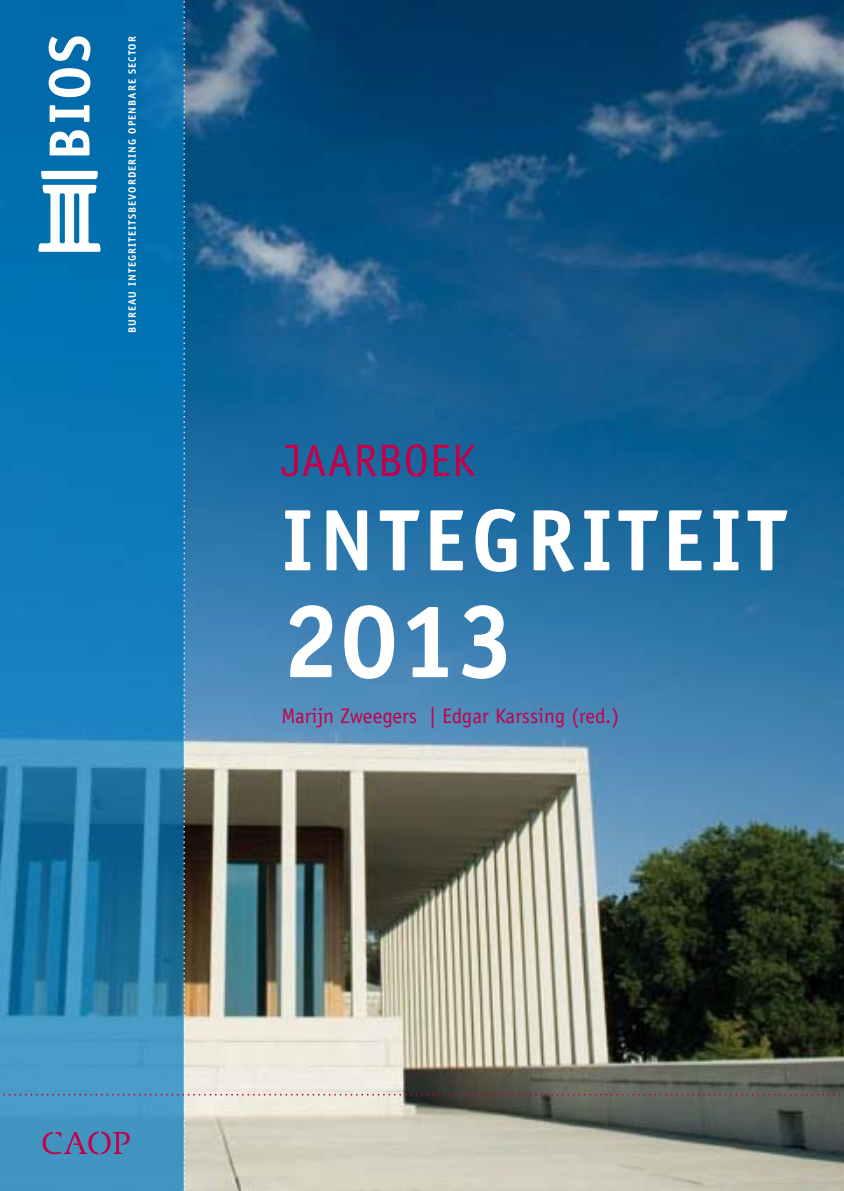
<style>
.page{position:relative;width:844px;height:1191px;background:#fff}
.page>*{position:absolute;margin:0;border:0;box-sizing:border-box;transform-origin:0 0}
.t1{font:700 105px "Officina Sans";color:#fff}
.t2{font:700 87.5px "Officina Sans";letter-spacing:.06em;color:#fff}
.t3{font:45.5px "Officina Sans";letter-spacing:.015em;color:#c3004a}
.t4{font:21px "Officina Sans";color:#c3004a}
.t5{font:700 10.67px "Officina Sans";letter-spacing:.1em;color:#fff}
</style>
<div class="page">
<img style="left:0;top:0;width:844px;height:1191px">
<p class="t5" style="left:125px;top:333px;width:298px;rotate:-90deg">BUREAU INTEGRITEITSBEVORDERING OPENBARE SECTOR</p>
<h3 class="t3" style="left:281px;top:434px;width:195px">JAARBOEK</h3>
<h2 class="t2" style="left:281px;top:486px;width:506px">INTEGRITEIT</h2>
<h1 class="t1" style="left:281px;top:576px;width:235px">2013</h1>
<h3 class="t4" style="left:281px;top:703px;width:339px">Marijn Zweegers | Edgar Karssing (red.)</h3>
</div>
